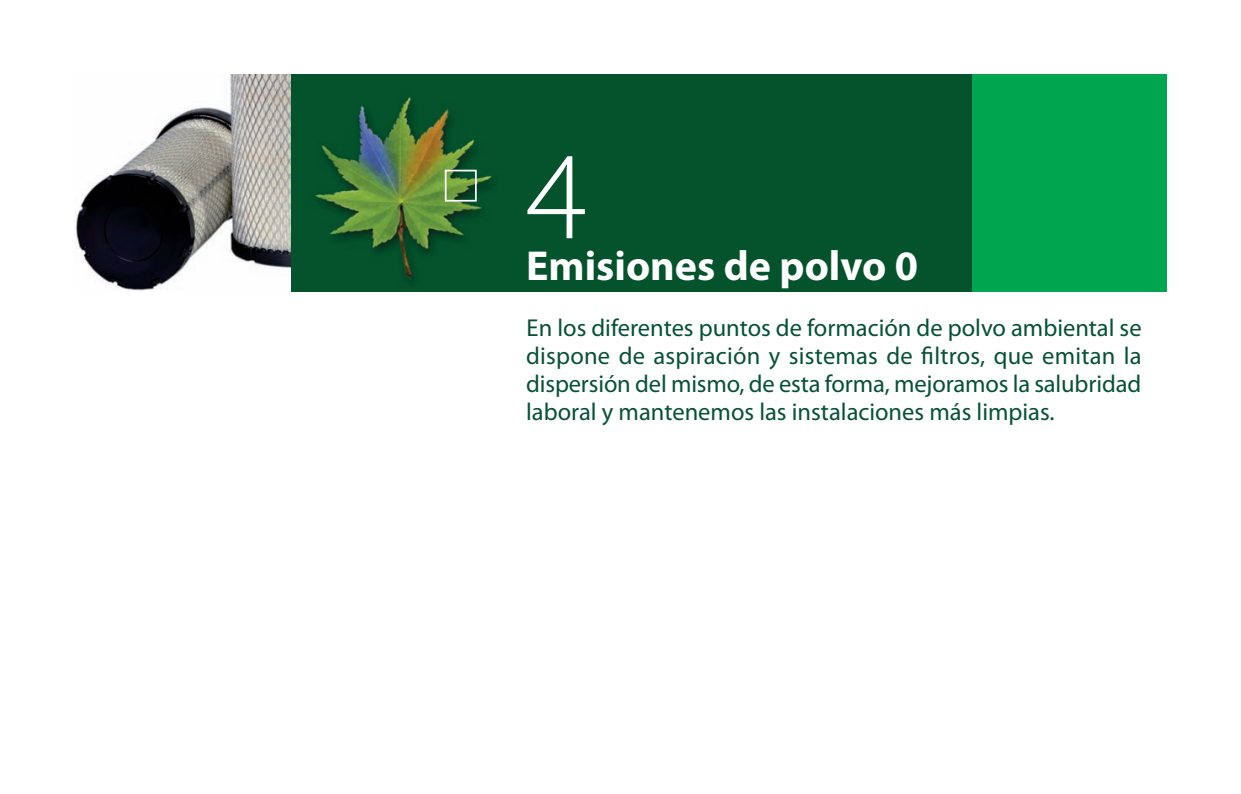
<style>
.page{position:relative;width:1241px;height:794px;background:#fff}
.page>*{position:absolute;margin:0;border:0;box-sizing:border-box;transform-origin:0 0}
.t1{font:300 126px "Myriad Pro";color:#fff}
.t2{font:700 42px "Myriad Pro";color:#fff}
.t3{font:24.5px/28px "Myriad Pro";color:#075137;text-align:justify}
</style>
<div class="page">
<img style="left:74px;top:74px;width:898px;height:217px">
<div style="left:972px;top:74px;width:194px;height:217px;background:#00a54f"></div>
<div style="left:445px;top:170px;width:31px;height:32px;border:2px solid #fff"></div>
<p class="t1" style="left:526px;top:149px;width:63px">4</p>
<p class="t2" style="left:526px;top:250px;width:393px">Emisiones de polvo 0</p>
<p class="t3" style="left:526px;top:316px;width:617px">En los diferentes puntos de formación de polvo ambiental se dispone de aspiración y sistemas de filtros, que emitan la dispersión del mismo, de esta forma, mejoramos la salubridad laboral y mantenemos las instalaciones más limpias.</p>
</div>
